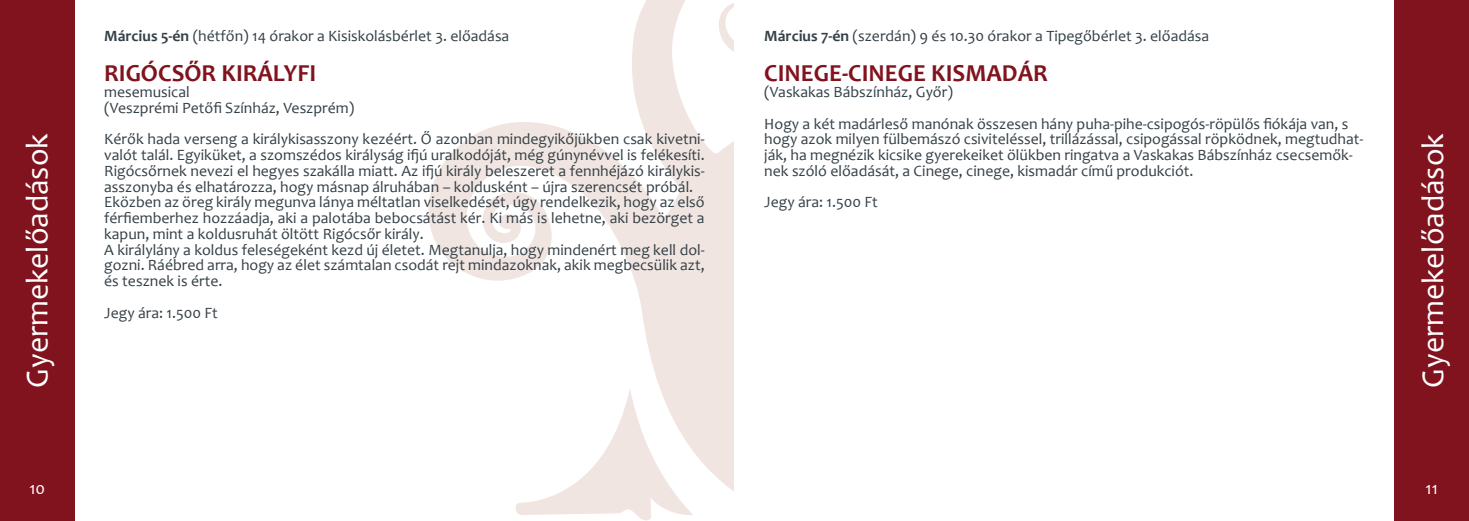
<style>
.page{position:relative;width:1469px;height:521px;background:#fff}
.page>*{position:absolute;margin:0;border:0;box-sizing:border-box;transform-origin:0 0}
.t1{font:31.5px "Candara";color:#fff}
.t2{font:700 24.5px "Candara";color:#81131e}
.t3{font:17.5px "Candara";color:#fff}
.t4{font:15.75px/15.8px "Candara";color:#344047}
.s1{font-weight:700}
</style>
<div class="page">
<svg style="left:515px;top:389px;width:178px;height:131px"></svg>
<svg style="left:660px;top:0;width:74px;height:502px;fill:#f1e5e1"></svg>
<svg style="left:428px;top:0;width:232px;height:388px"></svg>
<div style="left:1394px;top:0;width:74px;height:521px;background:#81131e"></div>
<div style="left:0;top:0;width:74px;height:521px;background:#81131e"></div>
<h1 class="t1" style="left:18px;top:388px;width:256px;rotate:-90deg">Gyermekelőadások</h1>
<p class="t4" style="left:104px;top:28px;width:406px"><span class="s1">Március 5-én</span> (hétfőn) 14 órakor a Kisiskolásbérlet 3. előadása</p>
<h2 class="t2" style="left:104px;top:58px;width:214px">RIGÓCSŐR KIRÁLYFI</h2>
<p class="t4" style="left:104px;top:84px;width:252px">mesemusical<br>(Veszprémi Petőfi Színház, Veszprém)</p>
<p class="t4" style="left:104px;top:131px;width:602px">Kérők hada verseng a királykisasszony kezéért. Ő azonban mindegyikőjükben csak kivetni&shy;valót talál. Egyiküket, a szomszédos királyság ifjú uralkodóját, még gúnynévvel is felékesíti.<br>Rigócsőrnek nevezi el hegyes szakálla miatt. Az ifjú király beleszeret a fennhéjázó királykis&shy;asszonyba és elhatározza, hogy másnap álruhában – koldusként – újra szerencsét próbál.<br>Eközben az öreg király megunva lánya méltatlan viselkedését, úgy rendelkezik, hogy az első férfiemberhez hozzáadja, aki a palotába bebocsátást kér. Ki más is lehetne, aki bezörget a kapun, mint a koldusruhát öltött Rigócsőr király.<br>A királylány a koldus feleségeként kezd új életet. Megtanulja, hogy mindenért meg kell dol&shy;gozni. Ráébred arra, hogy az élet számtalan csodát rejt mindazoknak, akik megbecsülik azt, és tesznek is érte.</p>
<p class="t4" style="left:104px;top:305px;width:115px">Jegy ára: 1.500 Ft</p>
<p class="t4" style="left:764px;top:28px;width:446px"><span class="s1">Március 7-én</span> (szerdán) 9 és 10.30 órakor a Tipegőbérlet 3. előadása</p>
<h2 class="t2" style="left:764px;top:58px;width:285px">CINEGE-CINEGE KISMADÁR</h2>
<p class="t4" style="left:764px;top:76px;width:585px;line-height:31.5px">(Vaskakas Bábszínház, Győr)<br>Hogy a két madárleső manónak összesen hány puha-pihe-csipogós-röpülős fiókája van, s</p>
<p class="t4" style="left:764px;top:131px;width:600px">hogy azok milyen fülbemászó csiviteléssel, trillázással, csipogással röpködnek, megtudhat&shy;ják, ha megnézik kicsike gyerekeiket ölükben ringatva a Vaskakas Bábszínház csecsemők&shy;nek szóló előadását, a Cinege, cinege, kismadár című produkciót.</p>
<p class="t4" style="left:764px;top:194px;width:115px">Jegy ára: 1.500 Ft</p>
<h1 class="t1" style="left:1413px;top:388px;width:256px;rotate:-90deg">Gyermekelőadások</h1>
<p class="t3" style="left:29px;top:478px;width:17px">10</p>
<p class="t3" style="left:1425px;top:478px;width:14px">11</p>
</div>
